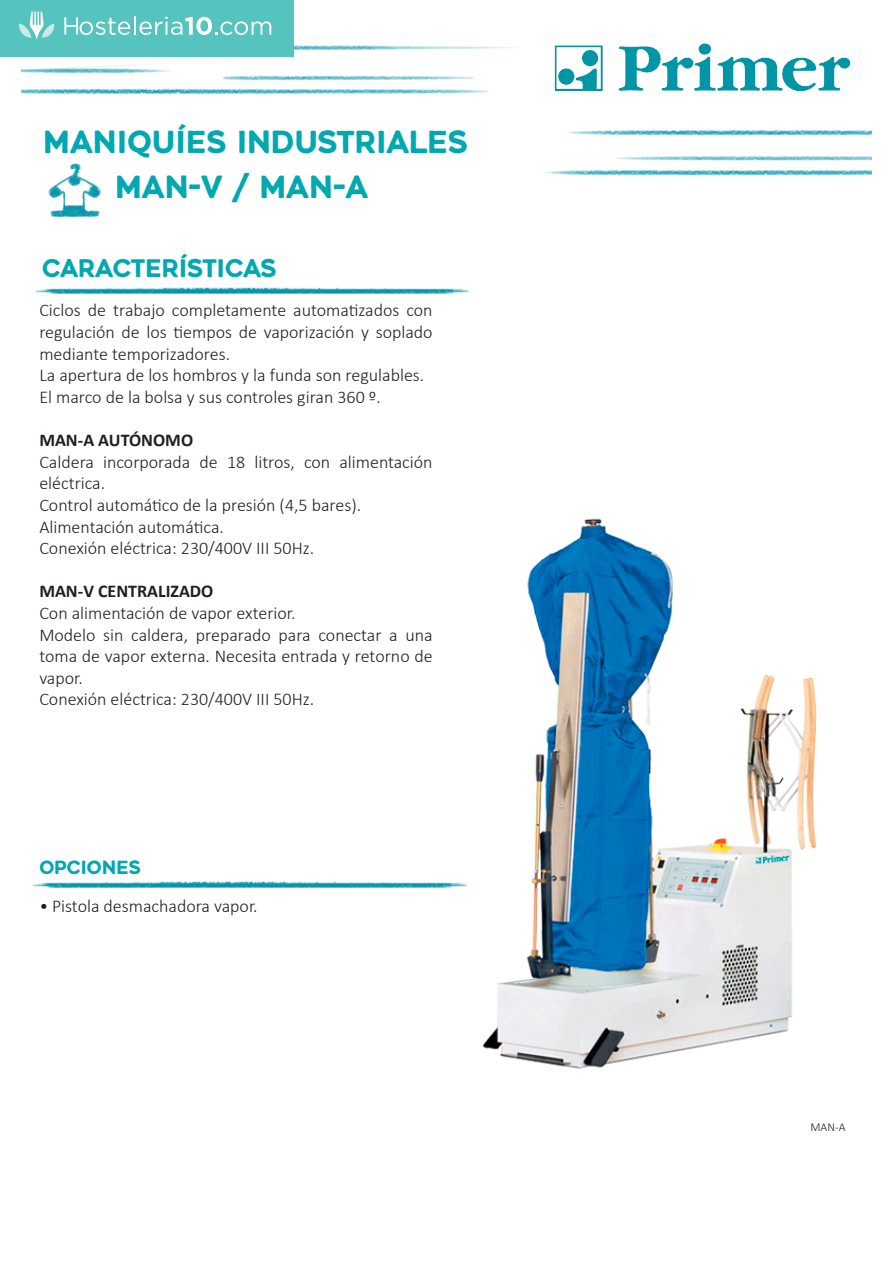
<style>
.page{position:relative;width:893px;height:1263px;background:#fff}
.page>*{position:absolute;margin:0;border:0;box-sizing:border-box;transform-origin:0 0}
.t1{font:900 30px "Renos Rough";color:#00a8b0}
.t2{font:900 24px "Renos Rough";letter-spacing:-.015em;color:#00a8b0}
.t3{font:300 18px/21.6px "Calibri";color:#231f20;text-align:justify}
.t4{font:700 18px "Calibri";color:#231f20}
.t5{font:900 18px "Renos Rough";color:#00a8b0}
.t6{font:300 12px "Calibri";color:#231f20}
</style>
<div class="page">
<img style="left:21px;top:21px;width:851px;height:155px">
<img style="left:530px;top:21px;width:342px;height:92px">
<img style="left:35px;top:287px;width:435px;height:7px">
<img style="left:29px;top:154px;width:90px;height:63px">
<img style="left:32px;top:881px;width:423px;height:7px">
<img style="left:455px;top:518px;width:362px;height:551px">
<div style="left:0;top:0;width:293px;height:57px;background:#55c3be"></div>
<svg style="left:64px;top:16px;width:207px;height:19px"></svg>
<svg style="left:19px;top:11px;width:36px;height:29px"></svg>
<p class="t1" style="left:44px;top:123px;width:426px">MANIQUÍES INDUSTRIALES</p>
<p class="t1" style="left:115px;top:168px;width:255px">MAN-V / MAN-A</p>
<p class="t2" style="left:42px;top:253px;width:236px">CARACTERÍSTICAS</p>
<p class="t3" style="left:39px;top:300px;width:395px">Ciclos de trabajo completamente automatizados con regulación de los tiempos de vaporización y soplado mediante temporizadores.</p>
<p class="t3" style="left:39px;top:364px;width:386px">La apertura de los hombros y la funda son regulables.</p>
<p class="t3" style="left:39px;top:386px;width:343px">El marco de la bolsa y sus controles giran 360 º.</p>
<p class="t4" style="left:39px;top:427px;width:155px">MAN-A AUTÓNOMO</p>
<p class="t3" style="left:39px;top:451px;width:395px">Caldera incorporada de 18 litros, con alimentación eléctrica.</p>
<p class="t3" style="left:39px;top:494px;width:323px">Control automático de la presión (4,5 bares).</p>
<p class="t3" style="left:39px;top:516px;width:186px">Alimentación automática.</p>
<p class="t3" style="left:39px;top:537px;width:277px">Conexión eléctrica: 230/400V III 50Hz.</p>
<p class="t4" style="left:39px;top:579px;width:176px">MAN-V CENTRALIZADO</p>
<p class="t3" style="left:39px;top:602px;width:258px">Con alimentación de vapor exterior.</p>
<p class="t3" style="left:39px;top:624px;width:395px">Modelo sin caldera, preparado para conectar a una toma de vapor externa. Necesita entrada y retorno de vapor.</p>
<p class="t3" style="left:39px;top:688px;width:277px">Conexión eléctrica: 230/400V III 50Hz.</p>
<p class="t5" style="left:39px;top:856px;width:103px">OPCIONES</p>
<p class="t3" style="left:39px;top:895px;width:220px">• Pistola desmachadora vapor.</p>
<p class="t6" style="left:810px;top:1119px;width:36px">MAN-A</p>
</div>
